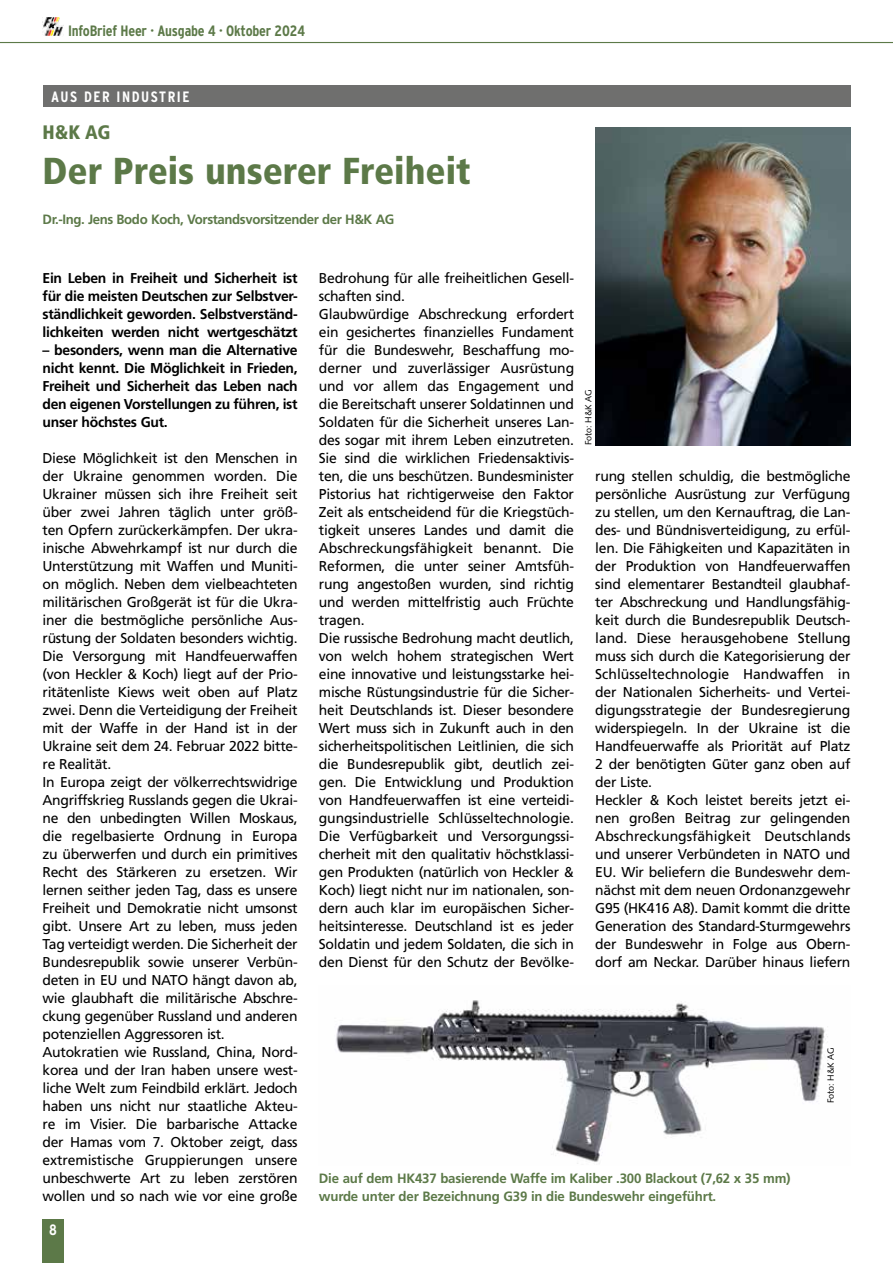
<style>
.page{position:relative;width:893px;height:1263px;background:#fff}
.page>*{position:absolute;margin:0;border:0;box-sizing:border-box;transform-origin:0 0}
.t1{font:900 condensed 37.5px "Frutiger";color:#5c7948}
.t2{font:900 condensed 19.5px "Frutiger";color:#5c7948}
.t3{font:700 condensed 15px "Interstate";letter-spacing:-.015em;color:#5c7948}
.t4{font:700 condensed 15px "Interstate";letter-spacing:.1em;color:#fff}
.t5{font:14.25px/18px "Frutiger LT Pro";letter-spacing:-.02em;color:#000}
.t6{font:700 14.25px/18px "Frutiger";letter-spacing:-.02em;color:#000;text-align:justify}
.t7{font:700 13.5px/18px "Frutiger LT Pro";letter-spacing:-.015em;color:#5c7948}
.t8{font:700 13.5px "Frutiger";letter-spacing:-.03em;color:#5c7948}
.t9{font:9px "Syntax";color:#000}
</style>
<div class="page">
<hr style="left:0;top:42px;width:893px;height:1px;background:#5c7948">
<img style="left:43px;top:17px;width:21px;height:19px">
<div style="left:43px;top:1219px;width:21px;height:44px;background:#5c7948"></div>
<div style="left:43px;top:85px;width:807px;height:21px;background:#6f6f6e"></div>
<img style="left:595px;top:128px;width:255px;height:317px">
<img style="left:336px;top:1000px;width:492px;height:164px">
<p class="t3" style="left:68px;top:22px;width:239px">InfoBrief Heer · Ausgabe 4 · Oktober 2024</p>
<p class="t4" style="left:51px;top:88px;width:140px">AUS DER INDUSTRIE</p>
<h2 class="t2" style="left:43px;top:120px;width:70px">H&amp;K AG</h2>
<h1 class="t1" style="left:43px;top:148px;width:430px">Der Preis unserer Freiheit</h1>
<p class="t8" style="left:43px;top:211px;width:353px">Dr.-Ing. Jens Bodo Koch, Vorstandsvorsitzender der H&amp;K AG</p>
<p class="t6" style="left:43px;top:269px;width:257px">Ein Leben in Freiheit und Sicherheit ist für die meisten Deutschen zur Selbstver&shy;ständlichkeit geworden. Selbstverständ&shy;lichkeiten werden nicht wertgeschätzt</p>
<p class="t6" style="left:43px;top:341px;width:257px">– besonders, wenn man die Alternative nicht kennt. Die Möglichkeit in Frieden, Freiheit und Sicherheit das Leben nach den eigenen Vorstellungen zu führen, ist unser höchstes Gut.</p>
<p class="t5" style="left:43px;top:449px;width:257px">Diese Möglichkeit ist den Menschen in der Ukraine genommen worden. Die Ukrainer müssen sich ihre Freiheit seit über zwei Jahren täglich unter größ&shy;ten Opfern zurückerkämpfen. Der ukra&shy;inische Abwehrkampf ist nur durch die Unterstützung mit Waffen und Muniti&shy;on möglich. Neben dem vielbeachteten militärischen Großgerät ist für die Ukra&shy;iner die bestmögliche persönliche Aus&shy;rüstung der Soldaten besonders wichtig.<br>Die Versorgung mit Handfeuerwaffen (von Heckler &amp; Koch) liegt auf der Prio&shy;ritätenliste Kiews weit oben auf Platz zwei. Denn die Verteidigung der Freiheit mit der Waffe in der Hand ist in der Ukraine seit dem 24. Februar 2022 bitte&shy;re Realität.<br>In Europa zeigt der völkerrechtswidrige Angriffskrieg Russlands gegen die Ukrai&shy;ne den unbedingten Willen Moskaus, die regelbasierte Ordnung in Europa zu überwerfen und durch ein primitives Recht des Stärkeren zu ersetzen. Wir lernen seither jeden Tag, dass es unsere Freiheit und Demokratie nicht umsonst gibt. Unsere Art zu leben, muss jeden Tag verteidigt werden. Die Sicherheit der Bundesrepublik sowie unserer Verbün&shy;deten in EU und NATO hängt davon ab, wie glaubhaft die militärische Abschre&shy;ckung gegenüber Russland und anderen potenziellen Aggressoren ist.<br>Autokratien wie Russland, China, Nord&shy;korea und der Iran haben unsere west&shy;liche Welt zum Feindbild erklärt. Jedoch haben uns nicht nur staatliche Akteu&shy;re im Visier. Die barbarische Attacke der Hamas vom 7. Oktober zeigt, dass extremistische Gruppierungen unsere unbeschwerte Art zu leben zerstören wollen und so nach wie vor eine große</p>
<p class="t4" style="left:49px;top:1221px;width:9px">8</p>
<p class="t5" style="left:319px;top:269px;width:257px">Bedrohung für alle freiheitlichen Gesell&shy;schaften sind.<br>Glaubwürdige Abschreckung erfordert ein gesichertes finanzielles Fundament für die Bundeswehr, Beschaffung mo&shy;derner und zuverlässiger Ausrüstung und vor allem das Engagement und die Bereitschaft unserer Soldatinnen und Soldaten für die Sicherheit unseres Lan&shy;des sogar mit ihrem Leben einzutreten.<br>Sie sind die wirklichen Friedensaktivis&shy;ten, die uns beschützen. Bundesminister Pistorius hat richtigerweise den Faktor Zeit als entscheidend für die Kriegstüch&shy;tigkeit unseres Landes und damit die Abschreckungsfähigkeit benannt. Die Reformen, die unter seiner Amtsfüh&shy;rung angestoßen wurden, sind richtig und werden mittelfristig auch Früchte tragen.<br>Die russische Bedrohung macht deutlich, von welch hohem strategischen Wert eine innovative und leistungsstarke hei&shy;mische Rüstungsindustrie für die Sicher&shy;heit Deutschlands ist. Dieser besondere Wert muss sich in Zukunft auch in den sicherheitspolitischen Leitlinien, die sich die Bundesrepublik gibt, deutlich zei&shy;gen. Die Entwicklung und Produktion von Handfeuerwaffen ist eine verteidi&shy;gungsindustrielle Schlüsseltechnologie.<br>Die Verfügbarkeit und Versorgungssi&shy;cherheit mit den qualitativ höchstklassi&shy;gen Produkten (natürlich von Heckler &amp; Koch) liegt nicht nur im nationalen, son&shy;dern auch klar im europäischen Sicher&shy;heitsinteresse. Deutschland ist es jeder Soldatin und jedem Soldaten, die sich in den Dienst für den Schutz der Bevölke-</p>
<p class="t9" style="left:583px;top:445px;width:57px;rotate:-90deg">Foto: H&amp;K AG</p>
<p class="t5" style="left:595px;top:467px;width:257px">rung stellen schuldig, die bestmögliche persönliche Ausrüstung zur Verfügung zu stellen, um den Kernauftrag, die Lan&shy;des- und Bündnisverteidigung, zu erfül&shy;len. Die Fähigkeiten und Kapazitäten in der Produktion von Handfeuerwaffen sind elementarer Bestandteil glaubhaf&shy;ter Abschreckung und Handlungsfähig&shy;keit durch die Bundesrepublik Deutsch&shy;land. Diese herausgehobene Stellung muss sich durch die Kategorisierung der Schlüsseltechnologie Handwaffen in der Nationalen Sicherheits- und Vertei&shy;digungsstrategie der Bundesregierung widerspiegeln. In der Ukraine ist die Handfeuerwaffe als Priorität auf Platz 2 der benötigten Güter ganz oben auf der Liste.<br>Heckler &amp; Koch leistet bereits jetzt ei&shy;nen großen Beitrag zur gelingenden Abschreckungsfähigkeit Deutschlands und unserer Verbündeten in NATO und EU. Wir beliefern die Bundeswehr dem&shy;nächst mit dem neuen Ordonanzgewehr G95 (HK416 A8). Damit kommt die dritte Generation des Standard-Sturmgewehrs der Bundeswehr in Folge aus Obern&shy;dorf am Neckar. Darüber hinaus liefern</p>
<p class="t9" style="left:825px;top:1103px;width:57px;rotate:-90deg">Foto: H&amp;K AG</p>
<p class="t7" style="left:319px;top:1169px;width:473px">Die auf dem HK437 basierende Waffe im Kaliber .300 Blackout (7,62 x 35 mm) wurde unter der Bezeichnung G39 in die Bundeswehr eingeführt.</p>
</div>
